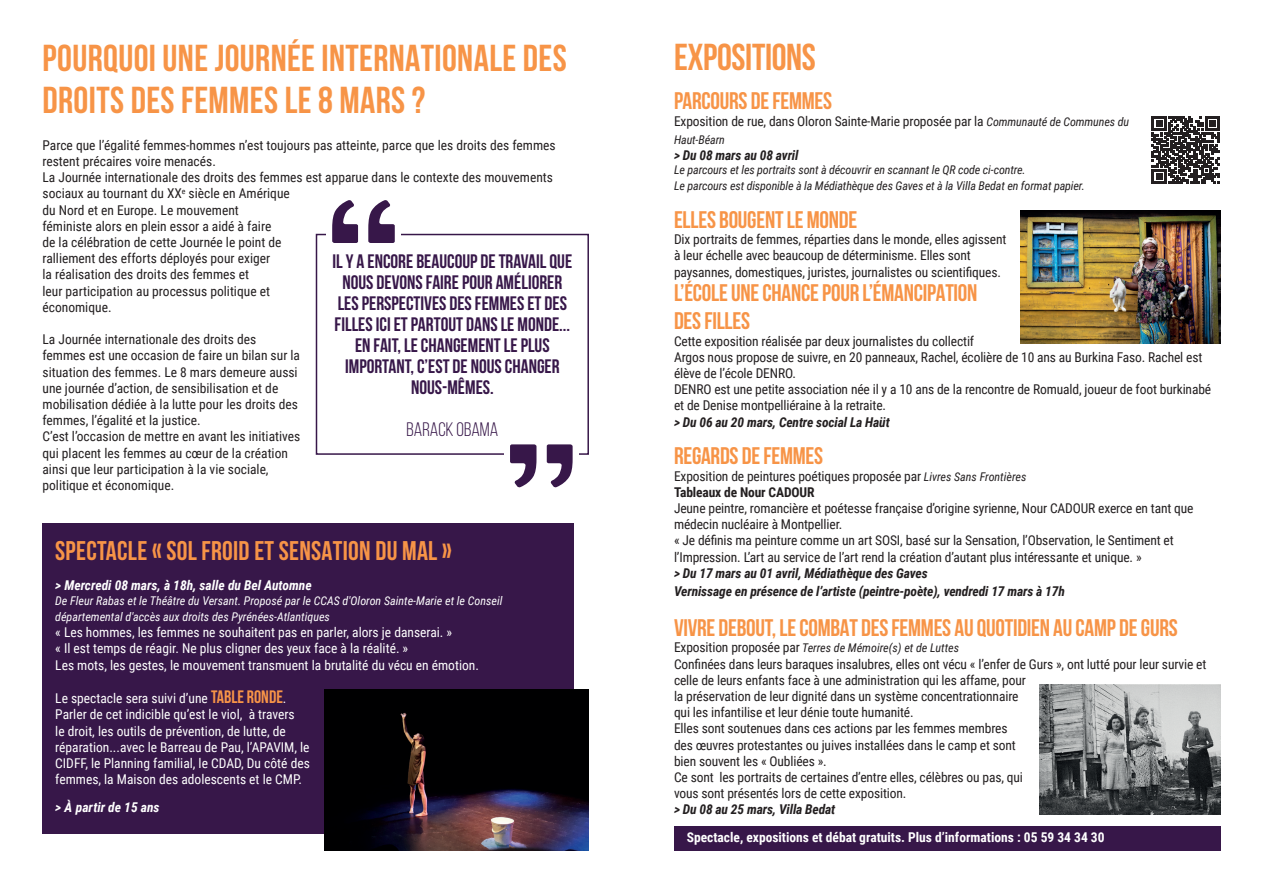
<style>
.page{position:relative;width:1263px;height:893px;background:#fff}
.page>*{position:absolute;margin:0;border:0;box-sizing:border-box;transform-origin:0 0}
.t1{font:700 37.5px/42px "Bebas Neue";letter-spacing:.01em;color:#f79447}
.t2{font:700 37.5px "Bebas Neue";letter-spacing:-.01em;color:#f79447}
.t3{font:700 27px "Bebas Neue";letter-spacing:.01em;color:#f79447}
.t4{font:700 24px/28.8px "Bebas Neue";letter-spacing:-.01em;color:#f79447}
.t5{font:700 19.5px/21px "Bebas Neue";color:#371749;text-align:center}
.t6{font:19.5px "Bebas Neue";color:#371749}
.t7{font:13.5px/16.2px "Roboto Condensed";letter-spacing:-.01em;color:#231f20}
.t8{font:13.5px/16.2px "Roboto Condensed";color:#fff}
.t9{font:italic 700 13.5px/18px "Roboto Condensed";letter-spacing:-.01em;color:#231f20}
.t10{font:700 13.5px "Roboto Condensed";color:#fff}
.t11{font:italic 700 13.5px "Roboto Condensed";color:#fff}
.t12{font:italic 12px/16.2px "Roboto Condensed";letter-spacing:-.01em;color:#231f20}
.t13{font:italic 12px/16.2px "Roboto Condensed";color:#fff}
.s1{font-family:"Bebas Neue";font-weight:700;font-size:18px;color:#f79447}
.s2{font-style:italic;font-size:12px}
.s3{font-weight:700}
.s4{font-style:normal;font-size:13.5px}
</style>
<div class="page">
<img style="left:1020px;top:210px;width:200px;height:134px">
<img style="left:1040px;top:684px;width:180px;height:130px">
<div style="left:43px;top:523px;width:531px;height:311px;background:#371749"></div>
<div style="left:316px;top:234px;width:273px;height:221px;border:2px solid #371749"></div>
<div style="left:326px;top:197px;width:75px;height:49px;background:#fff"></div>
<svg style="left:368px;top:200px;width:27px;height:43px"></svg>
<svg style="left:332px;top:200px;width:26px;height:43px"></svg>
<div style="left:504px;top:441px;width:74px;height:50px;background:#fff"></div>
<svg style="left:510px;top:444px;width:26px;height:44px"></svg>
<svg style="left:547px;top:444px;width:26px;height:44px"></svg>
<img style="left:324px;top:690px;width:265px;height:160px">
<div style="left:674px;top:826px;width:546px;height:24px;background:#371749"></div>
<svg style="left:1152px;top:116px;width:68px;height:68px"></svg>
<h1 class="t1" style="left:43px;top:36px;width:526px">POURQUOI UNE JOURNÉE INTERNATIONALE DES<br>DROITS DES FEMMES LE 8 MARS ?</h1>
<p class="t7" style="left:43px;top:136px;width:515px">Parce que l’égalité femmes-hommes n’est toujours pas atteinte, parce que les droits des femmes restent précaires voire menacés.<br>La Journée internationale des droits des femmes est apparue dans le contexte des mouvements sociaux au tournant du XX<sup>e</sup> siècle en Amérique<br>du Nord et en Europe. Le mouvement<br>féministe alors en plein essor a aidé à faire<br>de la célébration de cette Journée le point de<br>ralliement des efforts déployés pour exiger<br>la réalisation des droits des femmes et<br>leur participation au processus politique et<br>économique.</p>
<p class="t7" style="left:43px;top:331px;width:259px">La Journée internationale des droits des femmes est une occasion de faire un bilan sur la situation des femmes. Le 8 mars demeure aussi une journée d’action, de sensibilisation et de mobilisation dédiée à la lutte pour les droits des femmes, l’égalité et la justice.<br>C’est l’occasion de mettre en avant les initiatives qui placent les femmes au cœur de la création ainsi que leur participation à la vie sociale, politique et économique.</p>
<h3 class="t5" style="left:332px;top:250px;width:241px">IL Y A ENCORE BEAUCOUP DE TRAVAIL QUE<br>NOUS DEVONS FAIRE POUR AMÉLIORER<br>LES PERSPECTIVES DES FEMMES ET DES<br>FILLES ICI ET PARTOUT DANS LE MONDE...<br>EN FAIT, LE CHANGEMENT LE PLUS<br>IMPORTANT, C’EST DE NOUS CHANGER<br>NOUS-MÊMES.</h3>
<h3 class="t6" style="left:406px;top:418px;width:93px">BARACK OBAMA</h3>
<h2 class="t3" style="left:55px;top:536px;width:398px">SPECTACLE « SOL FROID ET SENSATION DU MAL »</h2>
<p class="t11" style="left:55px;top:576px;width:258px">&gt; Mercredi 08 mars, à 18h, salle du Bel Automne</p>
<p class="t13" style="left:55px;top:592px;width:449px">De Fleur Rabas et le Théâtre du Versant. Proposé par le CCAS d'Oloron Sainte-Marie et le Conseil départemental d'accès aux droits des Pyrénées-Atlantiques</p>
<p class="t8" style="left:55px;top:624px;width:425px">« Les hommes, les femmes ne souhaitent pas en parler, alors je danserai. »<br>« Il est temps de réagir. Ne plus cligner des yeux face à la réalité. »<br>Les mots, les gestes, le mouvement transmuent la brutalité du vécu en émotion.</p>
<p class="t8" style="left:55px;top:690px;width:256px">Le spectacle sera suivi d’une <span class="s1">TABLE RONDE</span>.<br>Parler de cet indicible qu’est le viol, à travers<br>le droit, les outils de prévention, de lutte, de réparation...avec le Barreau de Pau, l’APAVIM, le CIDFF, le Planning familial, le CDAD, Du côté des femmes, la Maison des adolescents et le CMP.</p>
<p class="t11" style="left:55px;top:798px;width:106px">&gt; À partir de 15 ans</p>
<h1 class="t2" style="left:674px;top:37px;width:143px">EXPOSITIONS</h1>
<h3 class="t4" style="left:674px;top:86px;width:160px">PARCOURS DE FEMMES</h3>
<p class="t7" style="left:674px;top:112px;width:457px">Exposition de rue, dans Oloron Sainte-Marie proposée par la <span class="s2">Communauté de Communes du</span></p>
<p class="t12" style="left:674px;top:131px;width:52px">Haut-Béarn</p>
<p class="t9" style="left:674px;top:146px;width:126px">&gt; Du 08 mars au 08 avril</p>
<p class="t12" style="left:674px;top:161px;width:412px">Le parcours et les portraits sont à découvrir en scannant le QR code ci-contre.<br>Le parcours est disponible à la Médiathèque des Gaves et à la Villa Bedat en format papier.</p>
<h3 class="t4" style="left:674px;top:205px;width:185px">ELLES BOUGENT LE MONDE</h3>
<p class="t7" style="left:674px;top:231px;width:334px">Dix portraits de femmes, réparties dans le monde, elles agissent à leur échelle avec beaucoup de déterminisme. Elles sont paysannes, domestiques, juristes, journalistes ou scientifiques.</p>
<h3 class="t4" style="left:674px;top:278px;width:305px">L’ÉCOLE UNE CHANCE POUR L’ÉMANCIPATION<br>DES FILLES</h3>
<p class="t7" style="left:674px;top:332px;width:539px">Cette exposition réalisée par deux journalistes du collectif<br>Argos nous propose de suivre, en 20 panneaux, Rachel, écolière de 10 ans au Burkina Faso. Rachel est élève de l’école DENRO.<br>DENRO est une petite association née il y a 10 ans de la rencontre de Romuald, joueur de foot burkinabé et de Denise montpelliéraine à la retraite.</p>
<p class="t9" style="left:674px;top:412px;width:217px">&gt; Du 06 au 20 mars, Centre social La Haüt</p>
<h3 class="t4" style="left:674px;top:441px;width:151px">REGARDS DE FEMMES</h3>
<p class="t7" style="left:674px;top:467px;width:354px">Exposition de peintures poétiques proposée par <span class="s2">Livres Sans Frontières<br></span><span class="s3">Tableaux de Nour CADOUR</span></p>
<p class="t7" style="left:674px;top:500px;width:521px">Jeune peintre, romancière et poétesse française d’origine syrienne, Nour CADOUR exerce en tant que médecin nucléaire à Montpellier.<br>« Je définis ma peinture comme un art SOSI, basé sur la Sensation, l’Observation, le Sentiment et l’Impression. L’art au service de l’art rend la création d’autant plus intéressante et unique. »</p>
<p class="t9" style="left:674px;top:563px;width:392px">&gt; Du 17 mars au 01 avril, Médiathèque des Gaves<br>Vernissage en présence de l’artiste (peintre-poète), vendredi 17 mars à 17h</p>
<h3 class="t4" style="left:674px;top:613px;width:505px">VIVRE DEBOUT, LE COMBAT DES FEMMES AU QUOTIDIEN AU CAMP DE GURS</h3>
<p class="t12" style="left:674px;top:640px;width:286px"><span class="s4">Exposition proposée par</span> Terres de Mémoire(s) et de Luttes</p>
<p class="t7" style="left:674px;top:655px;width:534px">Confinées dans leurs baraques insalubres, elles ont vécu « l’enfer de Gurs », ont lutté pour leur survie et celle de leurs enfants face à une administration qui les affame, pour<br>la préservation de leur dignité dans un système concentrationnaire<br>qui les infantilise et leur dénie toute humanité.<br>Elles sont soutenues dans ces actions par les femmes membres<br>des œuvres protestantes ou juives installées dans le camp et sont<br>bien souvent les « Oubliées ».<br>Ce sont les portraits de certaines d’entre elles, célèbres ou pas, qui<br>vous sont présentés lors de cette exposition.</p>
<p class="t9" style="left:674px;top:800px;width:163px">&gt; Du 08 au 25 mars, Villa Bedat</p>
<p class="t10" style="left:687px;top:828px;width:419px">Spectacle, expositions et débat gratuits. Plus d’informations : 05 59 34 34 30</p>
</div>
